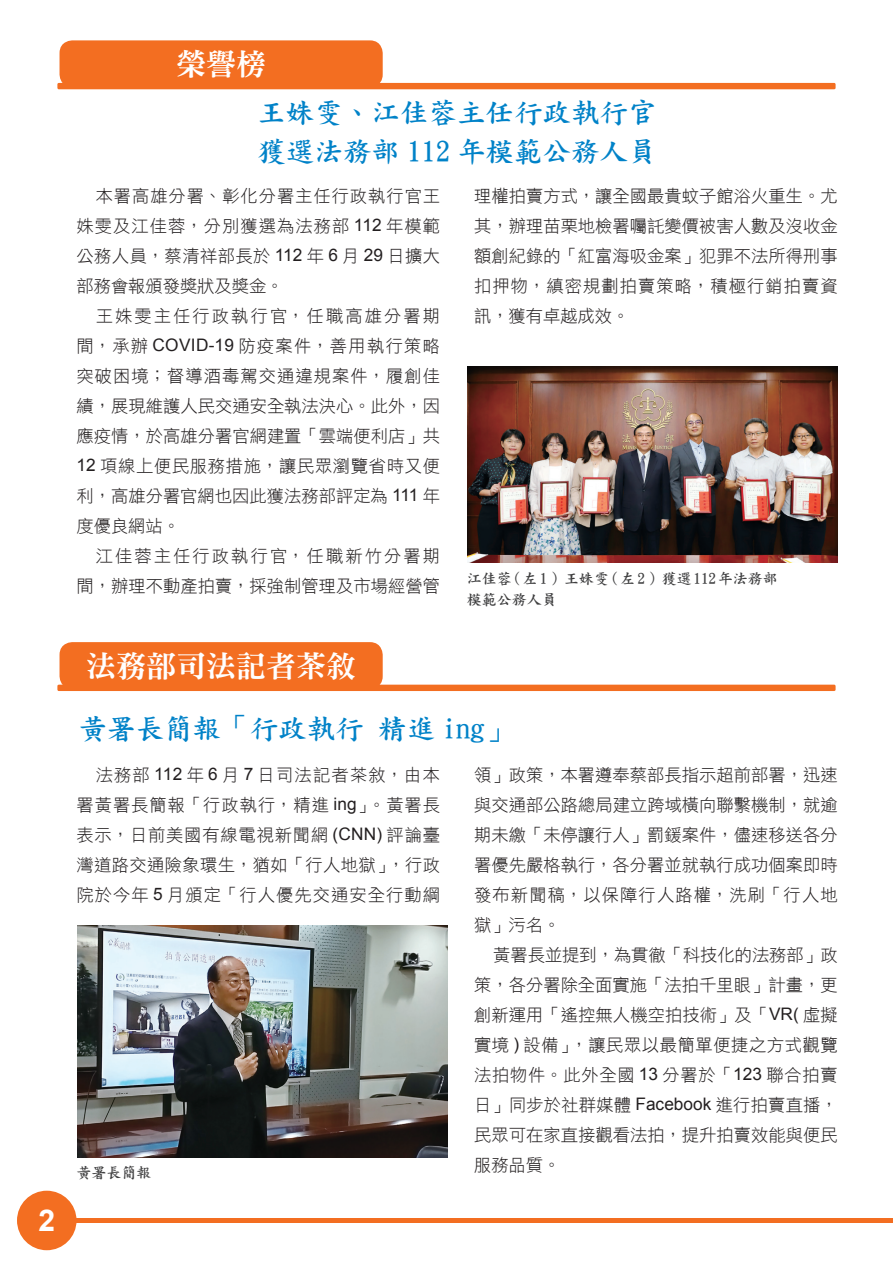
<style>
.page{position:relative;width:893px;height:1263px;background:#fff}
.page>*{position:absolute;margin:0;border:0;box-sizing:border-box;transform-origin:0 0}
._２版標題_桃紅{font:30px "DFN Ming XB HK BF";color:#fff}
.t1{font:700 30px "Arial";color:#fff}
.NEW內文大標次標{font:28.5px "DF Kai Shu W7 HK BF";color:#0082c8}
.NEW內文{font:17.25px/30px "DF Hei Lt HK BF";letter-spacing:.025em;color:#231f20;text-align:justify}
.NEW內文-2{font:17.25px/30px "DF Hei Lt HK BF";letter-spacing:.005em;color:#231f20;text-align:right}
.圖說{font:15px "DF Kai Shu W7 HK BF";color:#3e3e3f}
.s1{font-family:"Arial"}
</style>
<div class="page">
<hr style="left:43px;top:1218px;width:850px;height:4px;background:#f36e21">
<div style="left:17px;top:1191px;width:60px;height:59px;background:#f36e21;border-radius:50%"></div>
<img style="left:468px;top:367px;width:370px;height:195px">
<div style="left:60px;top:40px;width:323px;height:47px;background:#f36e21;border-radius:13px"></div>
<div style="left:57px;top:83px;width:779px;height:6px;background:#f36e21"></div>
<img style="left:77px;top:926px;width:370px;height:232px">
<div style="left:60px;top:642px;width:323px;height:47px;background:#f36e21;border-radius:13px"></div>
<div style="left:57px;top:685px;width:779px;height:6px;background:#f36e21"></div>
<h1 class="t1" style="left:38px;top:1201px;width:18px">2</h1>
<p class="_２版標題_桃紅" style="left:176px;top:49px;width:91px">榮譽榜</p>
<p class="NEW內文大標次標" style="left:258px;top:98px;width:400px">王姝雯、江佳蓉主任行政執行官</p>
<p class="NEW內文大標次標" style="left:258px;top:137px;width:400px">獲選法務部 112 年模範公務人員</p>
<p class="NEW內文" style="left:77px;top:181px;width:365px;text-indent:19px">本署高雄分署、彰化分署主任行政執行官王姝雯及江佳蓉，分別獲選為法務部 <span class="s1">112</span> 年模範公務人員，蔡清祥部長於 <span class="s1">112</span> 年 <span class="s1">6</span> 月 <span class="s1">29</span> 日擴大部務會報頒發獎狀及獎金。</p>
<p class="NEW內文" style="left:77px;top:301px;width:365px;text-indent:19px">王姝雯主任行政執行官，任職高雄分署期間，承辦 <span class="s1">COVID-19</span> 防疫案件，善用執行策略突破困境；督導酒毒駕交通違規案件，履創佳績，展現維護人民交通安全執法決心。此外，因應疫情，於高雄分署官網建置「雲端便利店」共<span class="s1">12</span> 項線上便民服務措施，讓民眾瀏覽省時又便利，高雄分署官網也因此獲法務部評定為 <span class="s1">111</span> 年度優良網站。</p>
<p class="NEW內文-2" style="left:77px;top:541px;width:365px">江佳蓉主任行政執行官，任職新竹分署期間，辦理不動產拍賣，採強制管理及市場經營管</p>
<p class="_２版標題_桃紅" style="left:86px;top:650px;width:272px">法務部司法記者茶敘</p>
<p class="NEW內文" style="left:474px;top:181px;width:365px">理權拍賣方式，讓全國最貴蚊子館浴火重生。尤其，辦理苗栗地檢署囑託變價被害人數及沒收金額創紀錄的「紅富海吸金案」犯罪不法所得刑事扣押物，縝密規劃拍賣策略，積極行銷拍賣資訊，獲有卓越成效。</p>
<p class="圖說" style="left:467px;top:571px;width:313px">江佳蓉（左 1）王姝雯（左 2）獲選 112年法務部</p>
<p class="圖說" style="left:467px;top:592px;width:91px">模範公務人員</p>
<p class="NEW內文大標次標" style="left:79px;top:714px;width:436px">黃署長簡報「行政執行 精進 ing」</p>
<p class="NEW內文" style="left:77px;top:760px;width:365px;text-indent:19px">法務部 <span class="s1">112</span> 年 <span class="s1">6</span> 月 <span class="s1">7</span> 日司法記者茶敘，由本署黃署長簡報「行政執行，精進 <span class="s1">ing</span>」。黃署長表示，日前美國有線電視新聞網 <span class="s1">(CNN)</span> 評論臺灣道路交通險象環生，猶如「行人地獄」，行政院於今年 <span class="s1">5</span> 月頒定「行人優先交通安全行動綱</p>
<p class="NEW內文" style="left:474px;top:760px;width:365px">領」政策，本署遵奉蔡部長指示超前部署，迅速與交通部公路總局建立跨域橫向聯繫機制，就逾期未繳「未停讓行人」罰鍰案件，儘速移送各分署優先嚴格執行，各分署並就執行成功個案即時發布新聞稿，以保障行人路權，洗刷「行人地獄」污名。</p>
<p class="NEW內文" style="left:474px;top:940px;width:365px;text-indent:19px">黃署長並提到，為貫徹「科技化的法務部」政策，各分署除全面實施「法拍千里眼」計畫，更創新運用「遙控無人機空拍技術」及「<span class="s1">VR(</span> 虛擬實境 <span class="s1">)</span> 設備」，讓民眾以最簡單便捷之方式觀覽法拍物件。此外全國 <span class="s1">13</span> 分署於「<span class="s1">123</span> 聯合拍賣日」同步於社群媒體 <span class="s1">Facebook</span> 進行拍賣直播，民眾可在家直接觀看法拍，提升拍賣效能與便民服務品質。</p>
<p class="圖說" style="left:77px;top:1165px;width:77px">黃署長簡報</p>
</div>
